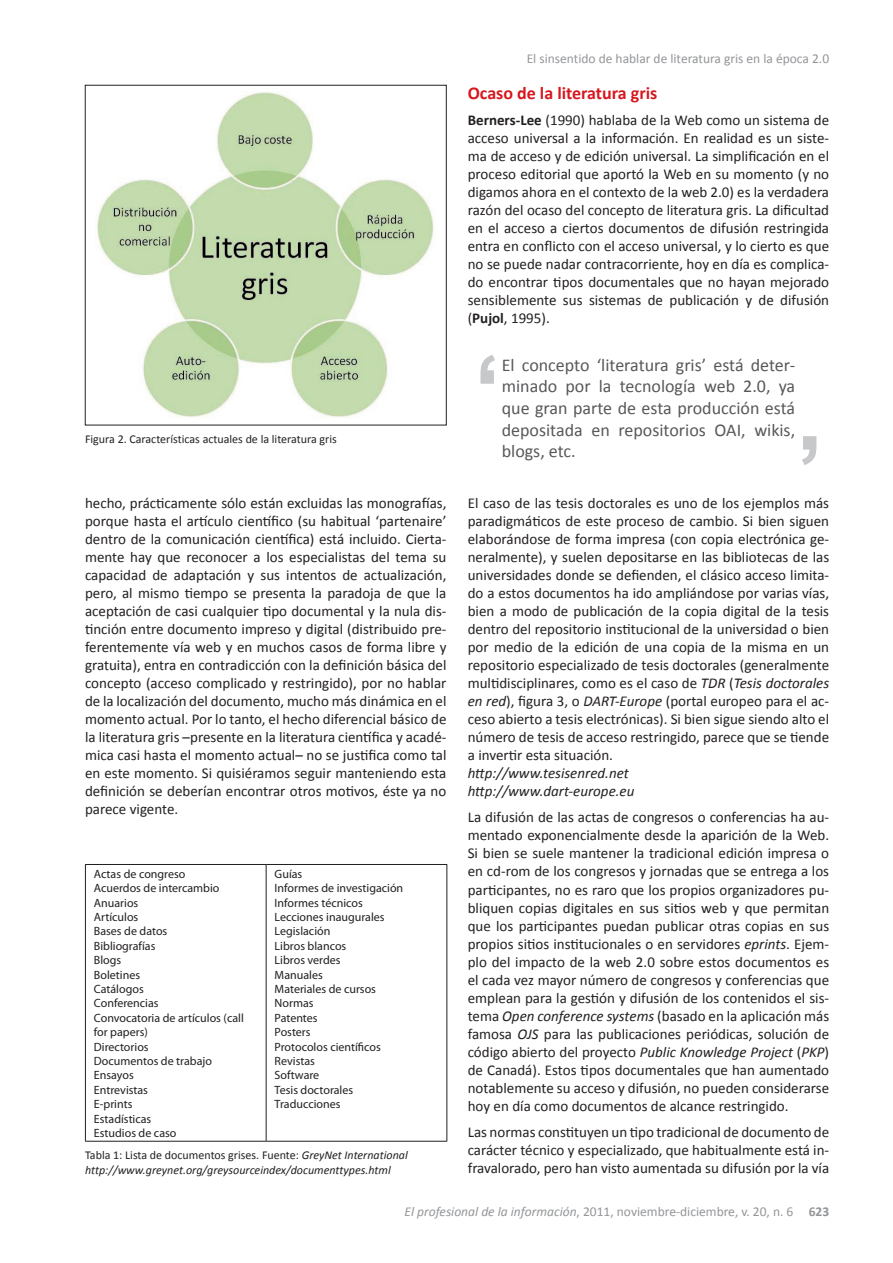
<style>
.page{position:relative;width:893px;height:1263px;background:#fff}
.page>*{position:absolute;margin:0;border:0;box-sizing:border-box;transform-origin:0 0}
.t1{font:18px/21.6px "Calibri";color:#57585a;text-align:justify}
.t2{font:700 18px "Calibri";color:#d7171f}
.t3{font:15px/18px "Calibri";color:#231f20;text-align:justify}
.t4{font:italic 15px/18px "Calibri";color:#231f20}
.t5{font:13.5px "Calibri";color:#939598}
.t6{font:12px/14.4px "Myriad Pro";color:#231f20}
.t7{font:italic 12px/14.4px "Calibri";color:#231f20}
.t8{font:12px "Calibri";color:#231f20}
.s1{font-style:normal}
.s2{font-weight:700}
.s3{font-style:italic}
</style>
<div class="page">
<img style="left:97px;top:92px;width:337px;height:326px">
<div style="left:85px;top:85px;width:361px;height:340px;border:1px solid #231f20"></div>
<hr style="left:85px;top:864px;width:181px;height:1px;background:#231f20">
<hr style="left:266px;top:864px;width:181px;height:1px;background:#231f20">
<hr style="left:85px;top:1141px;width:181px;height:1px;background:#231f20">
<hr style="left:266px;top:1141px;width:181px;height:1px;background:#231f20">
<hr style="left:85px;top:865px;width:1px;height:276px;background:#231f20">
<hr style="left:266px;top:865px;width:1px;height:276px;background:#231f20">
<hr style="left:446px;top:865px;width:1px;height:276px;background:#231f20">
<svg style="left:802px;top:436px;width:14px;height:29px"></svg>
<svg style="left:480px;top:355px;width:15px;height:29px"></svg>
<p class="t5" style="left:527px;top:50px;width:304px">El sinsentido de hablar de literatura gris en la época 2.0</p>
<p class="t8" style="left:85px;top:431px;width:253px">Figura 2. Características actuales de la literatura gris</p>
<p class="t3" style="left:85px;top:494px;width:363px">hecho, prácticamente sólo están excluidas las monografías, porque hasta el artículo científico (su habitual ‘partenaire’ dentro de la comunicación científica) está incluido. Cierta&shy;mente hay que reconocer a los especialistas del tema su capacidad de adaptación y sus intentos de actualización, pero, al mismo tiempo se presenta la paradoja de que la aceptación de casi cualquier tipo documental y la nula dis&shy;tinción entre documento impreso y digital (distribuido pre&shy;ferentemente vía web y en muchos casos de forma libre y gratuita), entra en contradicción con la definición básica del concepto (acceso complicado y restringido), por no hablar de la localización del documento, mucho más dinámica en el momento actual. Por lo tanto, el hecho diferencial básico de la literatura gris –presente en la literatura científica y acadé&shy;mica casi hasta el momento actual– no se justifica como tal en este momento. Si quisiéramos seguir manteniendo esta definición se deberían encontrar otros motivos, éste ya no parece vigente.</p>
<p class="t6" style="left:94px;top:866px;width:151px">Actas de congreso<br>Acuerdos de intercambio<br>Anuarios<br>Artículos<br>Bases de datos<br>Bibliografías<br>Blogs<br>Boletines<br>Catálogos<br>Conferencias<br>Convocatoria de artículos (call for papers)<br>Directorios<br>Documentos de trabajo<br>Ensayos<br>Entrevistas<br>E-prints<br>Estadísticas<br>Estudios de caso</p>
<p class="t6" style="left:275px;top:866px;width:130px">Guías<br>Informes de investigación<br>Informes técnicos<br>Lecciones inaugurales<br>Legislación<br>Libros blancos<br>Libros verdes<br>Manuales<br>Materiales de cursos<br>Normas<br>Patentes<br>Posters<br>Protocolos científicos<br>Revistas<br>Software<br>Tesis doctorales<br>Traducciones</p>
<p class="t7" style="left:85px;top:1148px;width:324px"><span class="s1">Tabla 1: Lista de documentos grises. Fuente:</span> GreyNet International http://www.greynet.org/greysourceindex/documenttypes.html</p>
<p class="t2" style="left:468px;top:81px;width:191px">Ocaso de la literatura gris</p>
<p class="t3" style="left:468px;top:111px;width:363px"><span class="s2">Berners-Lee</span> (1990) hablaba de la Web como un sistema de acceso universal a la información. En realidad es un siste&shy;ma de acceso y de edición universal. La simplificación en el proceso editorial que aportó la Web en su momento (y no digamos ahora en el contexto de la web 2.0) es la verdadera razón del ocaso del concepto de literatura gris. La dificultad en el acceso a ciertos documentos de difusión restringida entra en conflicto con el acceso universal, y lo cierto es que no se puede nadar contracorriente, hoy en día es complica&shy;do encontrar tipos documentales que no hayan mejorado sensiblemente sus sistemas de publicación y de difusión (<span class="s2">Pujol</span>, 1995).</p>
<p class="t1" style="left:502px;top:354px;width:295px">El concepto ‘literatura gris’ está deter&shy;minado por la tecnología web 2.0, ya que gran parte de esta producción está depositada en repositorios OAI, wikis, blogs, etc.</p>
<p class="t3" style="left:468px;top:494px;width:363px">El caso de las tesis doctorales es uno de los ejemplos más paradigmáticos de este proceso de cambio. Si bien siguen elaborándose de forma impresa (con copia electrónica ge&shy;neralmente), y suelen depositarse en las bibliotecas de las universidades donde se defienden, el clásico acceso limita&shy;do a estos documentos ha ido ampliándose por varias vías, bien a modo de publicación de la copia digital de la tesis dentro del repositorio institucional de la universidad o bien por medio de la edición de una copia de la misma en un repositorio especializado de tesis doctorales (generalmente multidisciplinares, como es el caso de <span class="s3">TDR</span> (<span class="s3">Tesis doctorales en red</span>), figura 3, o <span class="s3">DART-Europe</span> (portal europeo para el ac&shy;ceso abierto a tesis electrónicas). Si bien sigue siendo alto el número de tesis de acceso restringido, parece que se tiende a invertir esta situación.</p>
<p class="t4" style="left:468px;top:763px;width:168px">http://www.tesisenred.net http://www.dart-europe.eu</p>
<p class="t3" style="left:468px;top:808px;width:363px">La difusión de las actas de congresos o conferencias ha au&shy;mentado exponencialmente desde la aparición de la Web.<br>Si bien se suele mantener la tradicional edición impresa o en cd-rom de los congresos y jornadas que se entrega a los participantes, no es raro que los propios organizadores pu&shy;bliquen copias digitales en sus sitios web y que permitan que los participantes puedan publicar otras copias en sus propios sitios institucionales o en servidores <span class="s3">eprints</span>. Ejem&shy;plo del impacto de la web 2.0 sobre estos documentos es el cada vez mayor número de congresos y conferencias que emplean para la gestión y difusión de los contenidos el sis&shy;tema <span class="s3">Open conference systems</span> (basado en la aplicación más famosa <span class="s3">OJS</span> para las publicaciones periódicas, solución de código abierto del proyecto <span class="s3">Public Knowledge Project</span> (<span class="s3">PKP</span>) de Canadá). Estos tipos documentales que han aumentado notablemente su acceso y difusión, no pueden considerarse hoy en día como documentos de alcance restringido.</p>
<p class="t3" style="left:468px;top:1123px;width:363px">Las normas constituyen un tipo tradicional de documento de carácter técnico y especializado, que habitualmente está in&shy;fravalorado, pero han visto aumentada su difusión por la vía</p>
<p class="t5" style="left:404px;top:1203px;width:426px"><span class="s3">El profesional de la información</span>, 2011, noviembre-diciembre, v. 20, n. 6 <span class="s2">623</span></p>
</div>
